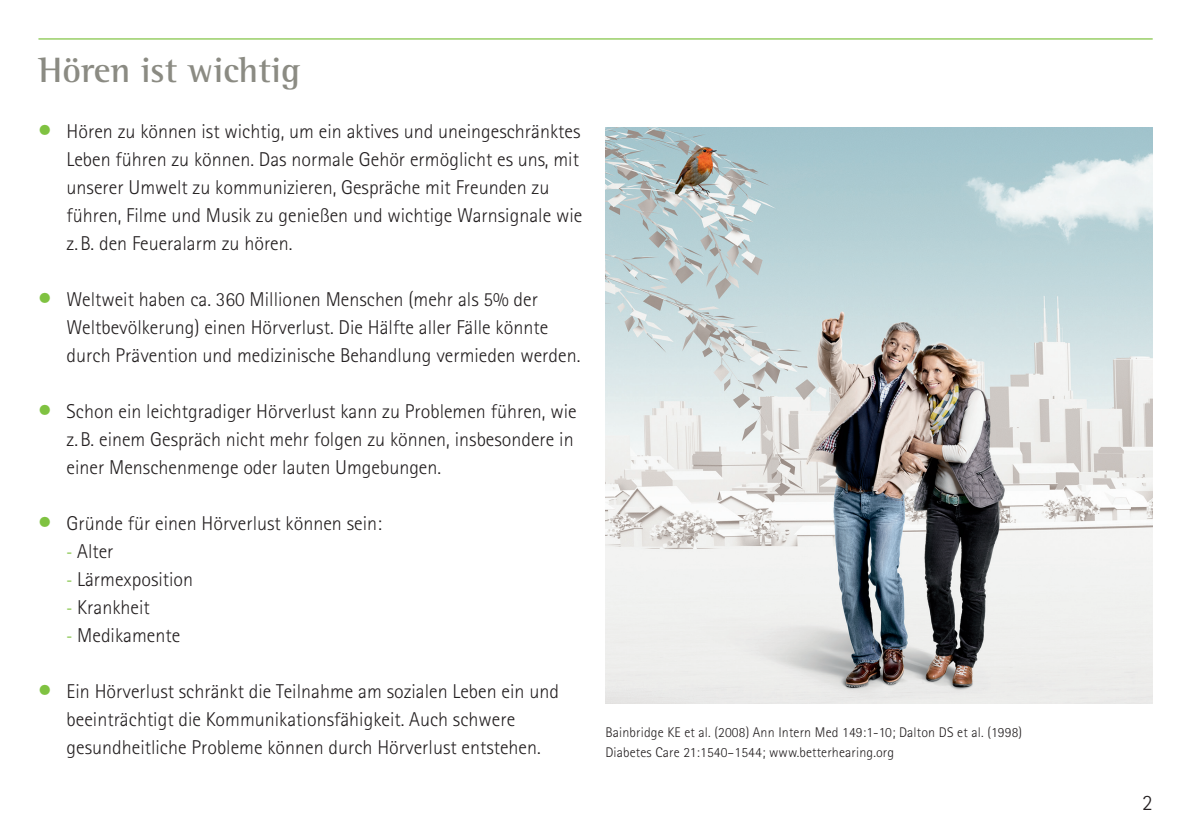
<style>
.page{position:relative;width:1191px;height:840px;background:#fff}
.page>*{position:absolute;margin:0;border:0;box-sizing:border-box;transform-origin:0 0}
.t1{font:700 36px "Rotis Semi Serif Pro";color:#8b8b83}
.t2{font:300 22px "Rotis Sans Serif Pro";color:#231f20}
.t3{font:300 20px/28px "Rotis Sans Serif Pro";color:#231f20}
.t4{font:300 14px/20px "Rotis Sans Serif Pro";letter-spacing:.01em;color:#231f20}
.s1{font-size:28px;color:#7fc241}
.s2{color:#7fc241}
</style>
<div class="page">
<img style="left:605px;top:127px;width:547px;height:576px">
<hr style="left:38px;top:38px;width:1114px;height:2px;background:#7fc241">
<h1 class="t1" style="left:38px;top:56px;width:263px">Hören ist wichtig</h1>
<p class="t3" style="left:67px;top:119px;width:517px;text-indent:-28px"><span class="s1">•</span> Hören zu können ist wichtig, um ein aktives und uneingeschränktes Leben führen zu können. Das normale Gehör ermöglicht es uns, mit unserer Umwelt zu kommunizieren, Gespräche mit Freunden zu führen, Filme und Musik zu genießen und wichtige Warnsignale wie z. B. den Feueralarm zu hören.</p>
<p class="t3" style="left:67px;top:287px;width:515px;text-indent:-28px"><span class="s1">•</span> Weltweit haben ca. 360 Millionen Menschen (mehr als 5% der<br>Weltbevölkerung) einen Hörverlust. Die Hälfte aller Fälle könnte durch Prävention und medizinische Behandlung vermieden werden.</p>
<p class="t3" style="left:67px;top:399px;width:511px;text-indent:-28px"><span class="s1">•</span> Schon ein leichtgradiger Hörverlust kann zu Problemen führen, wie z. B. einem Gespräch nicht mehr folgen zu können, insbe son dere in einer Menschenmenge oder lauten Umgebungen.</p>
<p class="t3" style="left:38px;top:511px;width:345px"><span class="s1">•</span> Gründe für einen Hörverlust können sein:</p>
<p class="t3" style="left:67px;top:539px;width:48px"><span class="s2">-</span> Alter</p>
<p class="t3" style="left:67px;top:567px;width:128px"><span class="s2">-</span> Lärmexposition</p>
<p class="t3" style="left:67px;top:595px;width:85px"><span class="s2">-</span> Krankheit</p>
<p class="t3" style="left:67px;top:623px;width:115px"><span class="s2">-</span> Medikamente</p>
<p class="t3" style="left:67px;top:679px;width:494px;text-indent:-28px"><span class="s1">•</span> Ein Hörverlust schränkt die Teilnahme am sozialen Leben ein und beeinträchtigt die Kommunikationsfähigkeit. Auch schwere gesundheitliche Probleme können durch Hörverlust entstehen.</p>
<p class="t4" style="left:605px;top:723px;width:418px">Bainbridge KE et al. (2008) Ann Intern Med 149:1-10; Dalton DS et al. (1998)<br>Diabetes Care 21:1540–1544; www.betterhearing.org</p>
<p class="t2" style="left:1142px;top:794px;width:12px">2</p>
</div>
